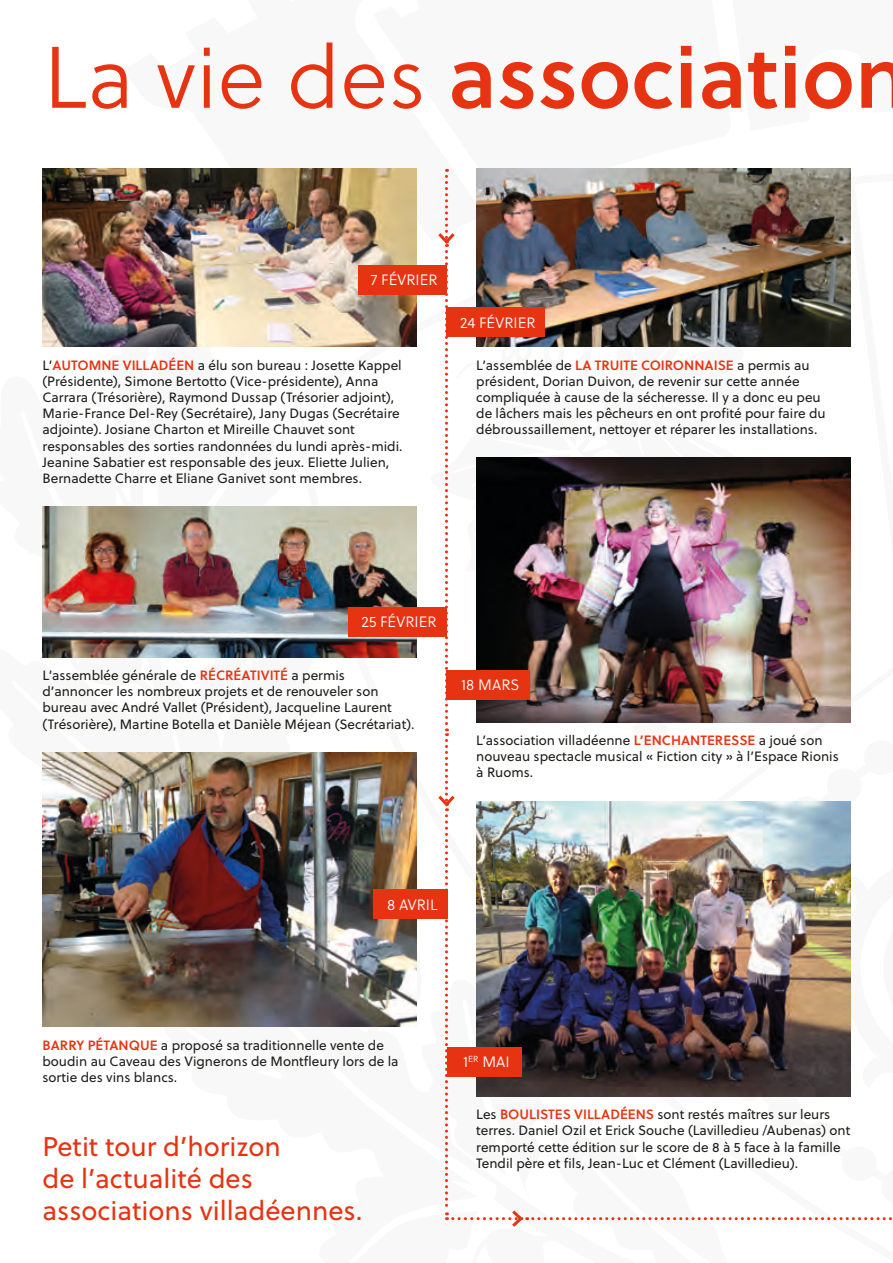
<style>
.page{position:relative;width:893px;height:1263px;background:#fff}
.page>*{position:absolute;margin:0;border:0;box-sizing:border-box;transform-origin:0 0}
.t1{font:87px "Soleil Sb";color:#e63412}
.t2{font:27px/32.4px "Soleil";color:#e63412}
.t3{font:15px "Soleil Lt";color:#fff}
.t4{font:13.5px/16.2px "Soleil";color:#1d1d1b}
.s1{font-family:"Soleil Lt"}
.s2{font-family:"Soleil Sb";color:#e63412}
</style>
<div class="page">
<img style="left:42px;top:168px;width:850px;height:1059px">
<p class="t1" style="left:43px;top:11px;width:866px"><span class="s1">La vie des</span> association</p>
<p class="t3" style="left:371px;top:269px;width:68px">7 FÉVRIER</p>
<p class="t4" style="left:43px;top:356px;width:362px">L’<span class="s2">AUTOMNE VILLADÉEN</span> a élu son bureau : Josette Kappel (Présidente), Simone Bertotto (Vice-présidente), Anna Carrara (Trésorière), Raymond Dussap (Trésorier adjoint), Marie-France Del-Rey (Secrétaire), Jany Dugas (Secrétaire adjointe). Josiane Charton et Mireille Chauvet sont responsables des sorties randonnées du lundi après-midi.<br>Jeanine Sabatier est responsable des jeux. Eliette Julien, Bernadette Charre et Eliane Ganivet sont membres.</p>
<p class="t3" style="left:460px;top:312px;width:77px">24 FÉVRIER</p>
<p class="t4" style="left:476px;top:356px;width:351px">L’assemblée de <span class="s2">LA TRUITE COIRONNAISE</span> a permis au président, Dorian Duivon, de revenir sur cette année compliquée à cause de la sécheresse. Il y a donc eu peu de lâchers mais les pêcheurs en ont profité pour faire du débroussaillement, nettoyer et réparer les installations.</p>
<p class="t3" style="left:361px;top:611px;width:77px">25 FÉVRIER</p>
<p class="t4" style="left:43px;top:667px;width:373px">L’assemblée générale de <span class="s2">RÉCRÉATIVITÉ</span> a permis d’annoncer les nombreux projets et de renouveler son bureau avec André Vallet (Président), Jacqueline Laurent (Trésorière), Martine Botella et Danièle Méjean (Secrétariat).</p>
<p class="t3" style="left:461px;top:674px;width:60px">18 MARS</p>
<p class="t4" style="left:476px;top:732px;width:364px">L’association villadéenne <span class="s2">L’ENCHANTERESSE</span> a joué son nouveau spectacle musical « Fiction city » à l’Espace Rionis à Ruoms.</p>
<p class="t3" style="left:387px;top:894px;width:52px">8 AVRIL</p>
<p class="t4" style="left:43px;top:1037px;width:358px"><span class="s2">BARRY PÉTANQUE</span> a proposé sa traditionnelle vente de boudin au Caveau des Vignerons de Montfleury lors de la sortie des vins blancs.</p>
<p class="t2" style="left:43px;top:1129px;width:321px">Petit tour d’horizon<br>de l’actualité des associations villadéennes.</p>
<p class="t3" style="left:463px;top:1052px;width:48px">1<sup>ER</sup> MAI</p>
<p class="t4" style="left:476px;top:1106px;width:376px">Les <span class="s2">BOULISTES VILLADÉENS</span> sont restés maîtres sur leurs terres. Daniel Ozil et Erick Souche (Lavilledieu /Aubenas) ont remporté cette édition sur le score de 8 à 5 face à la famille Tendil père et fils, Jean-Luc et Clément (Lavilledieu).</p>
</div>
